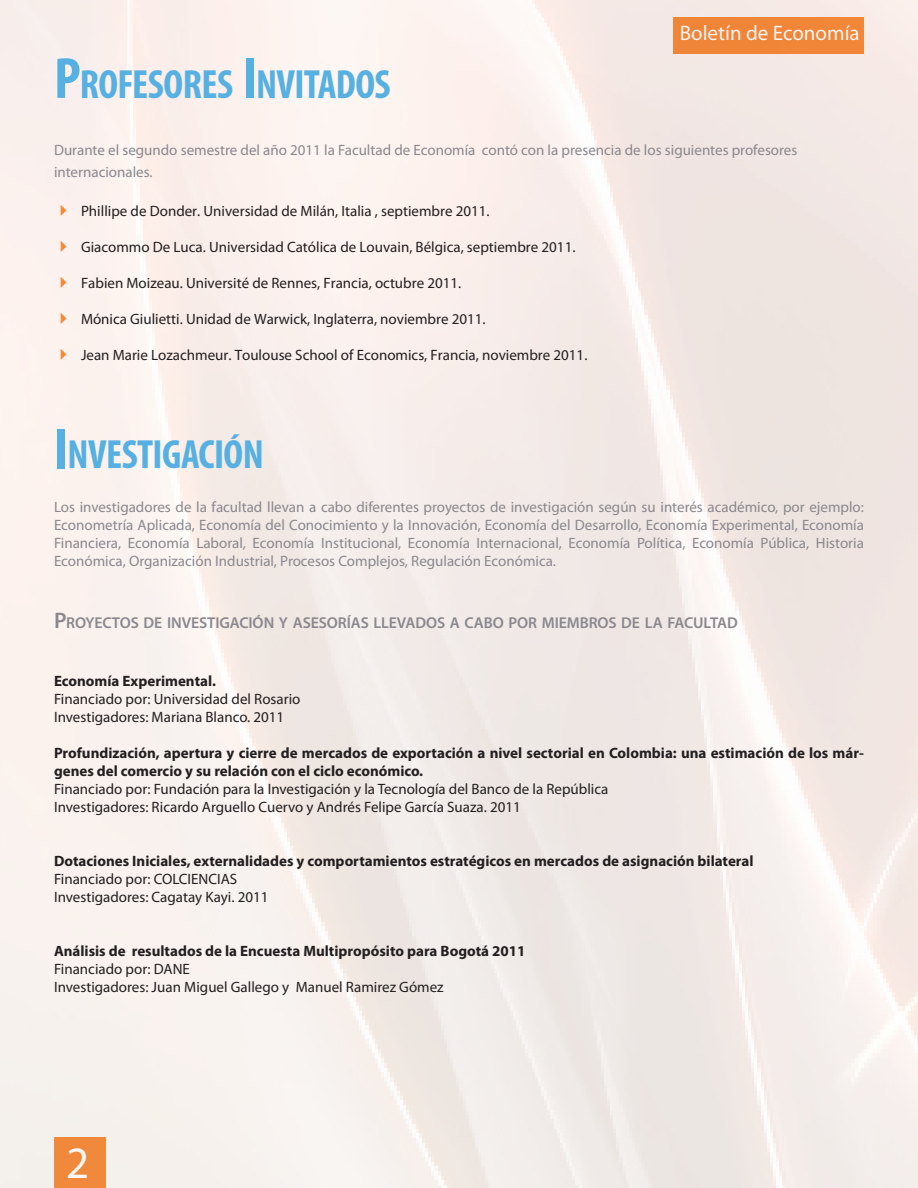
<style>
.page{position:relative;width:918px;height:1188px;background:#fff}
.page>*{position:absolute;margin:0;border:0;box-sizing:border-box;transform-origin:0 0}
.t1{font:45px "Myriad Pro";color:#fff}
.t2{font:700 condensed 40.95px "Myriad Pro";letter-spacing:-.015em;color:#57b0e2}
.t3{font:21px "Myriad Pro";color:#fff}
.t4{font:600 15.75px "Myriad Pro";letter-spacing:-.005em;color:#8a888e}
.texto_indentado{font:15px "Myriad Pro";color:#231f20}
.t5{font:15px/18px "Myriad Pro";color:#8a888e;text-align:justify}
.t6{font:700 15px/18px "Myriad Pro";color:#231f20}
.s1{font-size:58.5px}
.s2{font-size:22.5px}
</style>
<div class="page">
<img style="left:0;top:0;width:918px;height:1188px">
<div style="left:54px;top:1137px;width:51px;height:51px;background:#f58938"></div>
<div style="left:674px;top:17px;width:190px;height:37px;background:#f58938"></div>
<svg style="left:61px;top:205px;width:5px;height:11px"></svg>
<svg style="left:61px;top:241px;width:5px;height:11px"></svg>
<svg style="left:61px;top:277px;width:5px;height:11px"></svg>
<svg style="left:61px;top:313px;width:5px;height:11px"></svg>
<svg style="left:61px;top:349px;width:5px;height:11px"></svg>
<p class="t2" style="left:54px;top:59px;width:338px"><span class="s1">P</span>ROFESORES <span class="s1">I</span> NVITADOS</p>
<p class="t3" style="left:680px;top:20px;width:182px">Boletín de Economía</p>
<p class="t5" style="left:54px;top:141px;width:745px">Durante el segundo semestre del año 2011 la Facultad de Economía contó con la presencia de los siguientes profesores</p>
<p class="t5" style="left:54px;top:163px;width:100px">internacionales.</p>
<p class="texto_indentado" style="left:81px;top:202px;width:410px">Phillipe de Donder. Universidad de Milán, Italia , septiembre 2011.</p>
<p class="texto_indentado" style="left:81px;top:238px;width:496px">Giacommo De Luca. Universidad Católica de Louvain, Bélgica, septiembre 2011.</p>
<p class="texto_indentado" style="left:81px;top:274px;width:382px">Fabien Moizeau. Université de Rennes, Francia, octubre 2011.</p>
<p class="texto_indentado" style="left:81px;top:310px;width:406px">Mónica Giulietti. Unidad de Warwick, Inglaterra, noviembre 2011.</p>
<p class="texto_indentado" style="left:81px;top:346px;width:508px">Jean Marie Lozachmeur. Toulouse School of Economics, Francia, noviembre 2011.</p>
<p class="t2" style="left:54px;top:429px;width:211px"><span class="s1">I</span> NVESTIGACIÓN</p>
<p class="t5" style="left:54px;top:498px;width:812px">Los investigadores de la facultad llevan a cabo diferentes proyectos de investigación según su interés académico, por ejemplo:<br>Econometría Aplicada, Economía del Conocimiento y la Innovación, Economía del Desarrollo, Economía Experimental, Economía Financiera, Economía Laboral, Economía Institucional, Economía Internacional, Economía Política, Economía Pública, Historia Económica, Organización Industrial, Procesos Complejos, Regulación Económica.</p>
<p class="t4" style="left:54px;top:613px;width:685px"><span class="s2">P</span>ROYECTOS DE INVESTIGACIÓN Y ASESORÍAS LLEVADOS A CABO POR MIEMBROS DE LA FACULTAD</p>
<p class="t6" style="left:54px;top:672px;width:163px">Economía Experimental.</p>
<p class="texto_indentado" style="left:54px;top:690px;width:248px">Financiado por: Universidad del Rosario</p>
<p class="texto_indentado" style="left:54px;top:708px;width:232px">Investigadores: Mariana Blanco. 2011</p>
<p class="t6" style="left:54px;top:744px;width:812px">Profundización, apertura y cierre de mercados de exportación a nivel sectorial en Colombia: una estimación de los már&shy;genes del comercio y su relación con el ciclo económico.</p>
<p class="texto_indentado" style="left:54px;top:780px;width:556px">Financiado por: Fundación para la Investigación y la Tecnología del Banco de la República</p>
<p class="texto_indentado" style="left:54px;top:798px;width:468px">Investigadores: Ricardo Arguello Cuervo y Andrés Felipe García Suaza. 2011</p>
<p class="t6" style="left:54px;top:852px;width:701px">Dotaciones Iniciales, externalidades y comportamientos estratégicos en mercados de asignación bilateral</p>
<p class="texto_indentado" style="left:54px;top:870px;width:185px">Financiado por: COLCIENCIAS</p>
<p class="texto_indentado" style="left:54px;top:888px;width:216px">Investigadores: Cagatay Kayi. 2011</p>
<p class="t6" style="left:54px;top:942px;width:473px">Análisis de resultados de la Encuesta Multipropósito para Bogotá 2011</p>
<p class="texto_indentado" style="left:54px;top:960px;width:137px">Financiado por: DANE</p>
<p class="texto_indentado" style="left:54px;top:978px;width:391px">Investigadores: Juan Miguel Gallego y Manuel Ramirez Gómez</p>
<p class="t1" style="left:66px;top:1135px;width:25px">2</p>
</div>
